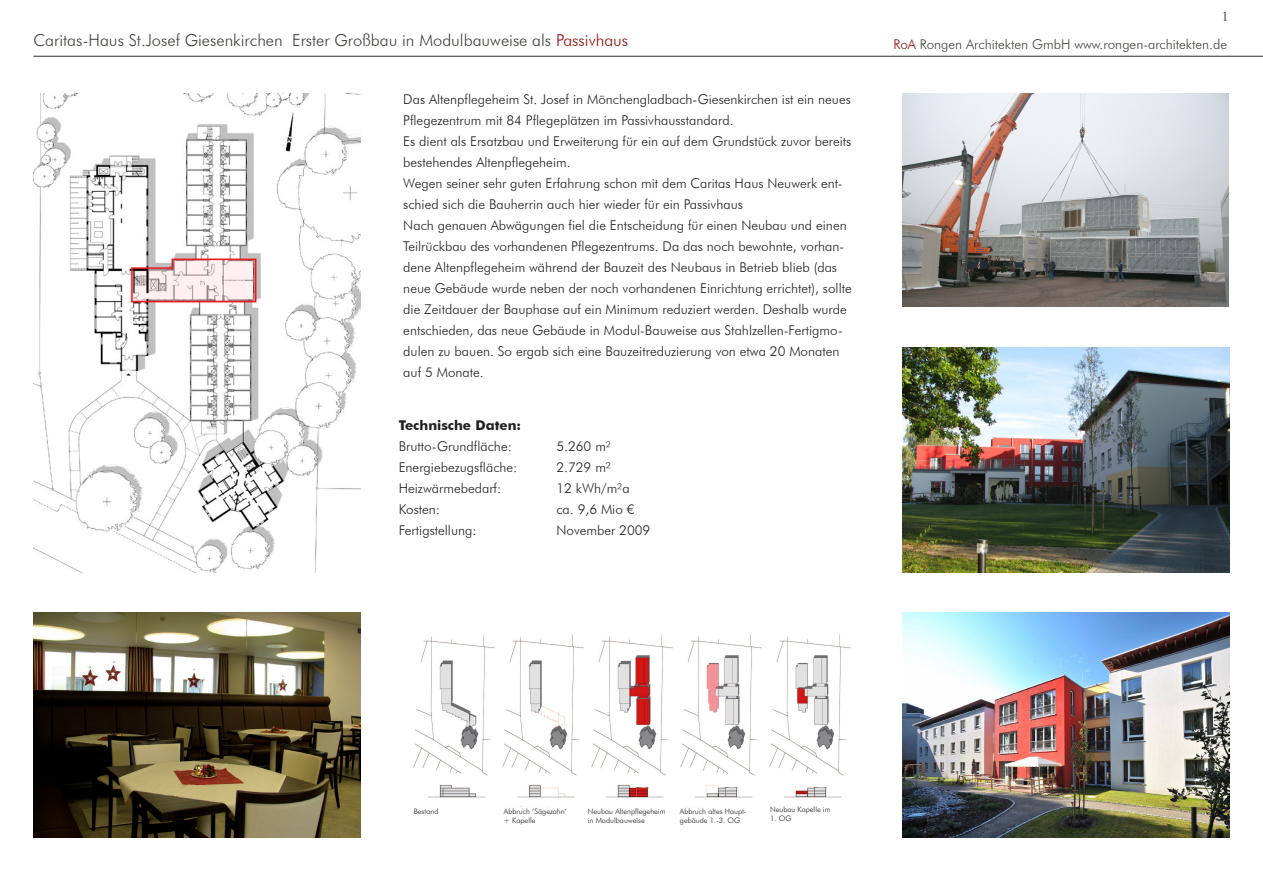
<style>
.page{position:relative;width:1263px;height:893px;background:#fff}
.page>*{position:absolute;margin:0;border:0;box-sizing:border-box;transform-origin:0 0}
.t1{font:300 16.5px "Futura BT";color:#42413d}
.t2{font:300 13.5px/21px "Futura BT";color:#231f20}
.t3{font:300 13.5px "Futura BT";color:#42413d}
.t4{font:700 13.5px "Futura BT";color:#231f20}
.t5{font:13.5px "Times New Roman";color:#42413d}
.t6{font:300 7.5px/9px "Futura BT";color:#231f20}
.s1{color:#8e1013}
.s2{color:#8e0e12}
</style>
<div class="page">
<img style="left:413px;top:634px;width:438px;height:174px">
<hr style="left:33px;top:56px;width:1230px;height:1px;background:#42413d">
<img style="left:902px;top:93px;width:327px;height:214px">
<img style="left:902px;top:613px;width:327px;height:224px">
<img style="left:902px;top:347px;width:327px;height:225px">
<img style="left:33px;top:93px;width:328px;height:479px">
<img style="left:33px;top:613px;width:328px;height:224px">
<p class="t1" style="left:33px;top:30px;width:596px">Caritas-Haus St.Josef Giesenkirchen Erster Großbau in Modulbauweise als <span class="s1">Passivhaus</span></p>
<p class="t2" style="left:403px;top:88px;width:449px">Das Altenpflegeheim St. Josef in Mönchengladbach-Giesenkirchen ist ein neues<br>Pflegezentrum mit 84 Pflegeplätzen im Passivhausstandard.</p>
<p class="t2" style="left:403px;top:130px;width:449px">Es dient als Ersatzbau und Erweiterung für ein auf dem Grundstück zuvor bereits bestehendes Altenpflegeheim.</p>
<p class="t2" style="left:403px;top:172px;width:441px">Wegen seiner sehr guten Erfahrung schon mit dem Caritas Haus Neuwerk ent&shy;schied sich die Bauherrin auch hier wieder für ein Passivhaus</p>
<p class="t2" style="left:403px;top:214px;width:450px">Nach genauen Abwägungen fiel die Entscheidung für einen Neubau und einen Teilrückbau des vorhandenen Pflegezentrums. Da das noch bewohnte, vorhan&shy;dene Altenpflegeheim während der Bauzeit des Neubaus in Betrieb blieb (das neue Gebäude wurde neben der noch vorhandenen Einrichtung errichtet), sollte die Zeitdauer der Bauphase auf ein Minimum reduziert werden. Deshalb wurde entschieden, das neue Gebäude in Modul-Bauweise aus Stahlzellen-Fertigmo&shy;dulen zu bauen. So ergab sich eine Bauzeitreduzierung von etwa 20 Monaten auf 5 Monate.</p>
<p class="t4" style="left:399px;top:417px;width:124px">Technische Daten:</p>
<p class="t2" style="left:399px;top:435px;width:115px">Brutto-Grundfläche:</p>
<p class="t2" style="left:556px;top:435px;width:56px">5.260 m²</p>
<p class="t2" style="left:399px;top:456px;width:120px">Energiebezugsfläche:</p>
<p class="t2" style="left:556px;top:456px;width:56px">2.729 m²</p>
<p class="t2" style="left:399px;top:477px;width:104px">Heizwärmebedarf:</p>
<p class="t2" style="left:556px;top:477px;width:75px">12 kWh/m²a</p>
<p class="t2" style="left:399px;top:498px;width:43px">Kosten:</p>
<p class="t2" style="left:556px;top:498px;width:80px">ca. 9,6 Mio €</p>
<p class="t2" style="left:399px;top:519px;width:80px">Fertigstellung:</p>
<p class="t2" style="left:556px;top:519px;width:95px">November 2009</p>
<p class="t5" style="left:1222px;top:7px;width:8px">1</p>
<p class="t3" style="left:893px;top:36px;width:335px"><span class="s2">RoA</span> Rongen Architekten GmbH www.rongen-architekten.de</p>
<p class="t6" style="left:414px;top:807px;width:26px">Bestand</p>
<p class="t6" style="left:504px;top:807px;width:64px">Abbruch ‘Sägezahn‘ + Kapelle</p>
<p class="t6" style="left:588px;top:807px;width:79px">Neubau Altenpflegeheim in Modulbauweise</p>
<p class="t6" style="left:680px;top:807px;width:68px">Abbruch altes Haupt&shy;gebäude 1.-3. OG</p>
<p class="t6" style="left:770px;top:805px;width:62px">Neubau Kapelle im</p>
<p class="t6" style="left:770px;top:814px;width:23px">1. OG</p>
</div>
